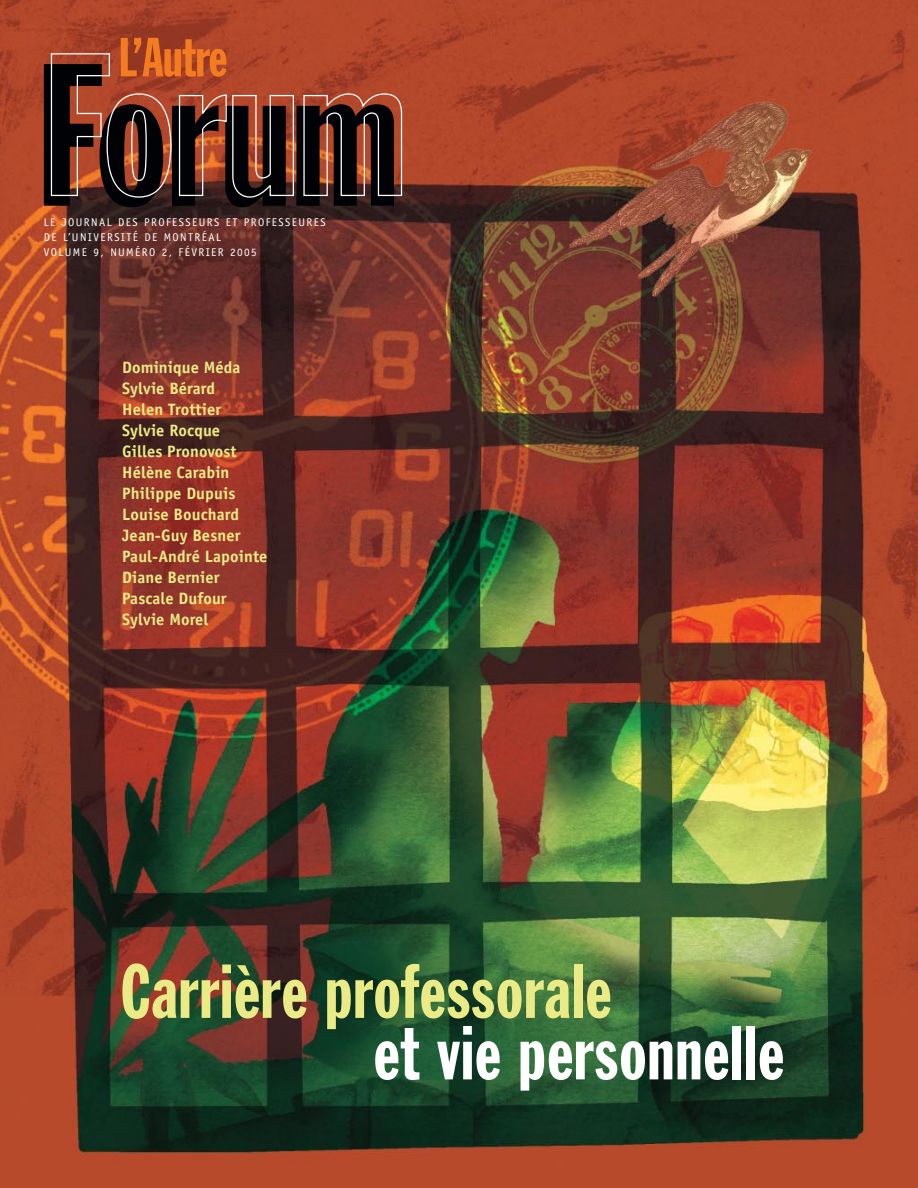
<style>
.page{position:relative;width:918px;height:1188px;background:#fff}
.page>*{position:absolute;margin:0;border:0;box-sizing:border-box;transform-origin:0 0}
.t1{font:198.9px "Franklin Gothic Extra Cond";color:#000205}
.t2{font:75px "Franklin Gothic Extra Cond";letter-spacing:.01em;color:#eaeb86}
.t3{font:75px "Franklin Gothic Extra Cond";letter-spacing:.01em;color:#fff}
.t4{font:54px "Franklin Gothic Extra Cond";letter-spacing:-.005em;color:#f47c20}
.t5{font:700 16.5px/21px "Officina Sans";letter-spacing:.005em;color:#eaeb86}
.t6{font:11.25px/15px "Officina Sans";letter-spacing:.125em;color:#fff}
</style>
<div class="page">
<img style="left:0;top:0;width:918px;height:1188px">
<h3 class="t4" style="left:118px;top:38px;width:110px">L’Autre</h3>
<h1 class="t1" style="left:36px;top:64px;width:365px">Forum</h1>
<p class="t6" style="left:44px;top:215px;width:283px">LE JOURNAL DES PROFESSEURS ET PROFESSEURES<br>DE L’UNIVERSITÉ DE MONTRÉAL<br>VOLUME 9, NUMÉRO 2, FÉVRIER 2005</p>
<p class="t5" style="left:122px;top:359px;width:147px">Dominique Méda<br>Sylvie Bérard<br>Helen Trottier<br>Sylvie Rocque<br>Gilles Pronovost<br>Hélène Carabin<br>Philippe Dupuis<br>Louise Bouchard<br>Jean-Guy Besner<br>Paul-André Lapointe<br>Diane Bernier<br>Pascale Dufour<br>Sylvie Morel</p>
<h2 class="t2" style="left:121px;top:964px;width:492px">Carrière professorale</h2>
<h2 class="t3" style="left:373px;top:1026px;width:412px">et vie personnelle</h2>
</div>
